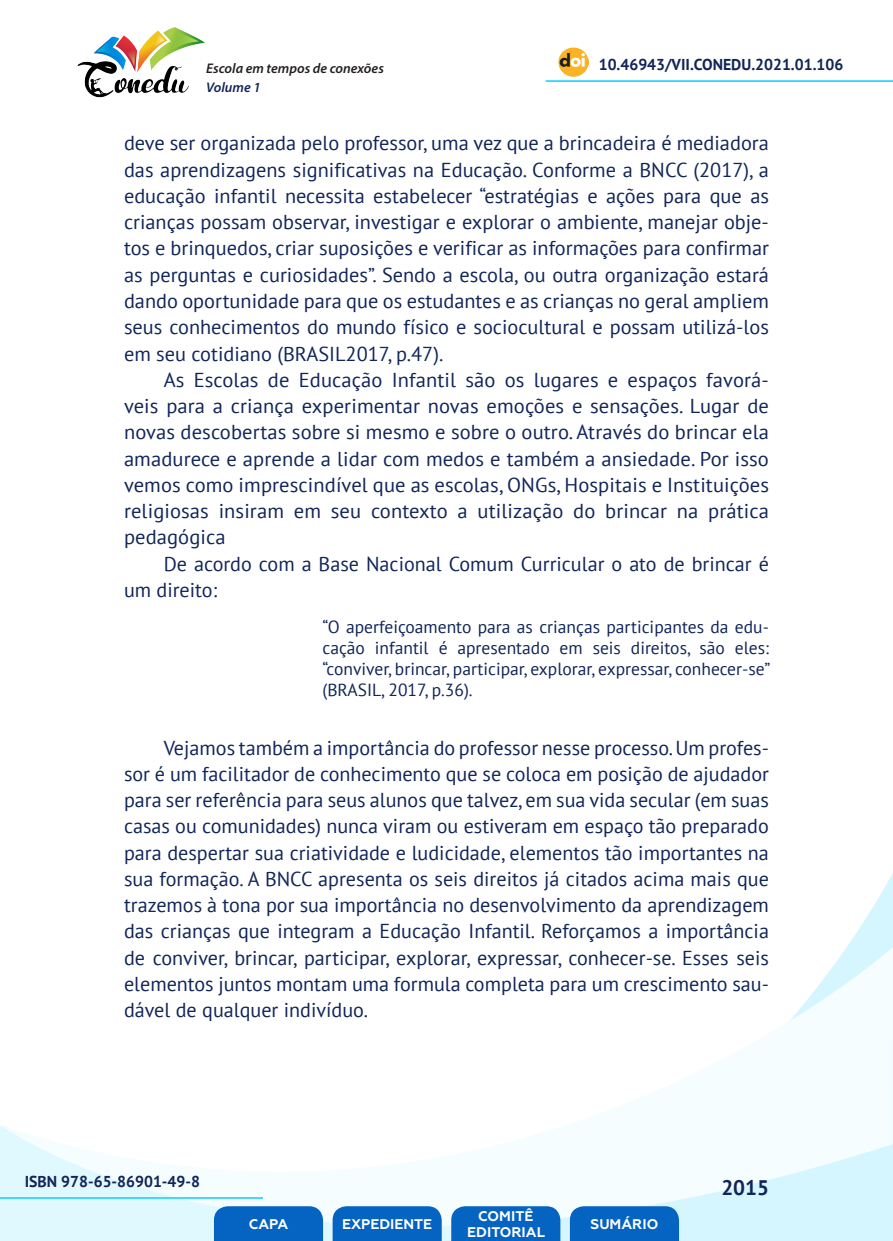
<style>
.page{position:relative;width:893px;height:1241px;background:#fff}
.page>*{position:absolute;margin:0;border:0;box-sizing:border-box;transform-origin:0 0}
.t1{font:700 21px "PT Sans";color:#112558}
._8_CORPO{font:20.12px/26.2px "PT Sans";color:#112558;text-align:justify}
._12_CITACAO{font:17.5px/21px "PT Sans";color:#112558;text-align:justify}
.t2{font:700 15.75px "PT Sans";color:#112558}
.t3{font:700 14px/16.8px "Geometria";color:#fff;text-align:center}
.t4{font:italic 600 14px "Myriad Pro";color:#231f20}
.t5{font:italic 600 14px "Myriad Pro";color:#112558}
</style>
<div class="page">
<svg style="left:848px;top:873px;width:45px;height:73px"></svg>
<svg style="left:0;top:946px;width:893px;height:294px"></svg>
<hr style="left:0;top:1196px;width:263px;height:2px;background:#2dd4fe">
<hr style="left:546px;top:80px;width:347px;height:2px;background:#2dd4fe">
<img style="left:559px;top:47px;width:30px;height:30px">
<img style="left:77px;top:27px;width:128px;height:71px">
<svg style="left:214px;top:1205px;width:109px;height:35px;background:#126bc4"></svg>
<svg style="left:333px;top:1205px;width:109px;height:35px;background:#126bc4"></svg>
<svg style="left:451px;top:1205px;width:109px;height:35px;background:#126bc4"></svg>
<svg style="left:570px;top:1205px;width:109px;height:35px;background:#116bc4"></svg>
<p class="t4" style="left:206px;top:59px;width:179px">Escola em tempos de conexões</p>
<p class="t2" style="left:599px;top:54px;width:246px">10.46943/VII.CONEDU.2021.01.106</p>
<p class="t5" style="left:206px;top:78px;width:56px">Volume 1</p>
<p class="_8_CORPO" style="left:124px;top:130px;width:646px">deve ser organizada pelo professor, uma vez que a brincadeira é mediadora das aprendizagens significativas na Educação. Conforme a BNCC (2017), a educação infantil necessita estabelecer “estratégias e ações para que as crianças possam observar, investigar e explorar o ambiente, manejar obje&shy;tos e brinquedos, criar suposições e verificar as informações para confirmar as perguntas e curiosidades”. Sendo a escola, ou outra organização estará dando oportunidade para que os estudantes e as crianças no geral ampliem seus conhecimentos do mundo físico e sociocultural e possam utilizá-los em seu cotidiano (BRASIL2017, p.47).</p>
<p class="_8_CORPO" style="left:124px;top:366px;width:646px;text-indent:40px">As Escolas de Educação Infantil são os lugares e espaços favorá&shy;veis para a criança experimentar novas emoções e sensações. Lugar de novas descobertas sobre si mesmo e sobre o outro. Através do brincar ela amadurece e aprende a lidar com medos e também a ansiedade. Por isso vemos como imprescindível que as escolas, ONGs, Hospitais e Instituições religiosas insiram em seu contexto a utilização do brincar na prática pedagógica</p>
<p class="_8_CORPO" style="left:124px;top:550px;width:646px;text-indent:40px">De acordo com a Base Nacional Comum Curricular o ato de brincar é um direito:</p>
<p class="_12_CITACAO" style="left:322px;top:615px;width:449px">“O aperfeiçoamento para as crianças participantes da edu&shy;cação infantil é apresentado em seis direitos, são eles: “conviver, brincar, participar, explorar, expressar, conhecer-se” (BRASIL, 2017, p.36).</p>
<p class="_8_CORPO" style="left:124px;top:733px;width:646px;text-indent:40px">Vejamos também a importância do professor nesse processo. Um profes&shy;sor é um facilitador de conhecimento que se coloca em posição de ajudador para ser referência para seus alunos que talvez, em sua vida secular (em suas casas ou comunidades) nunca viram ou estiveram em espaço tão preparado para despertar sua criatividade e ludicidade, elementos tão importantes na sua formação. A BNCC apresenta os seis direitos já citados acima mais que trazemos à tona por sua importância no desenvolvimento da aprendizagem das crianças que integram a Educação Infantil. Reforçamos a importância de conviver, brincar, participar, explorar, expressar, conhecer-se. Esses seis elementos juntos montam uma formula completa para um crescimento sau&shy;dável de qualquer indivíduo.</p>
<p class="t2" style="left:25px;top:1170px;width:177px">ISBN 978-65-86901-49-8</p>
<p class="t3" style="left:249px;top:1215px;width:41px">CAPA</p>
<p class="t3" style="left:342px;top:1215px;width:92px">EXPEDIENTE</p>
<p class="t3" style="left:467px;top:1207px;width:79px">COMITÊ<br>EDITORIAL</p>
<p class="t3" style="left:590px;top:1215px;width:69px">SUMÁRIO</p>
<p class="t1" style="left:721px;top:1173px;width:49px">2015</p>
</div>
